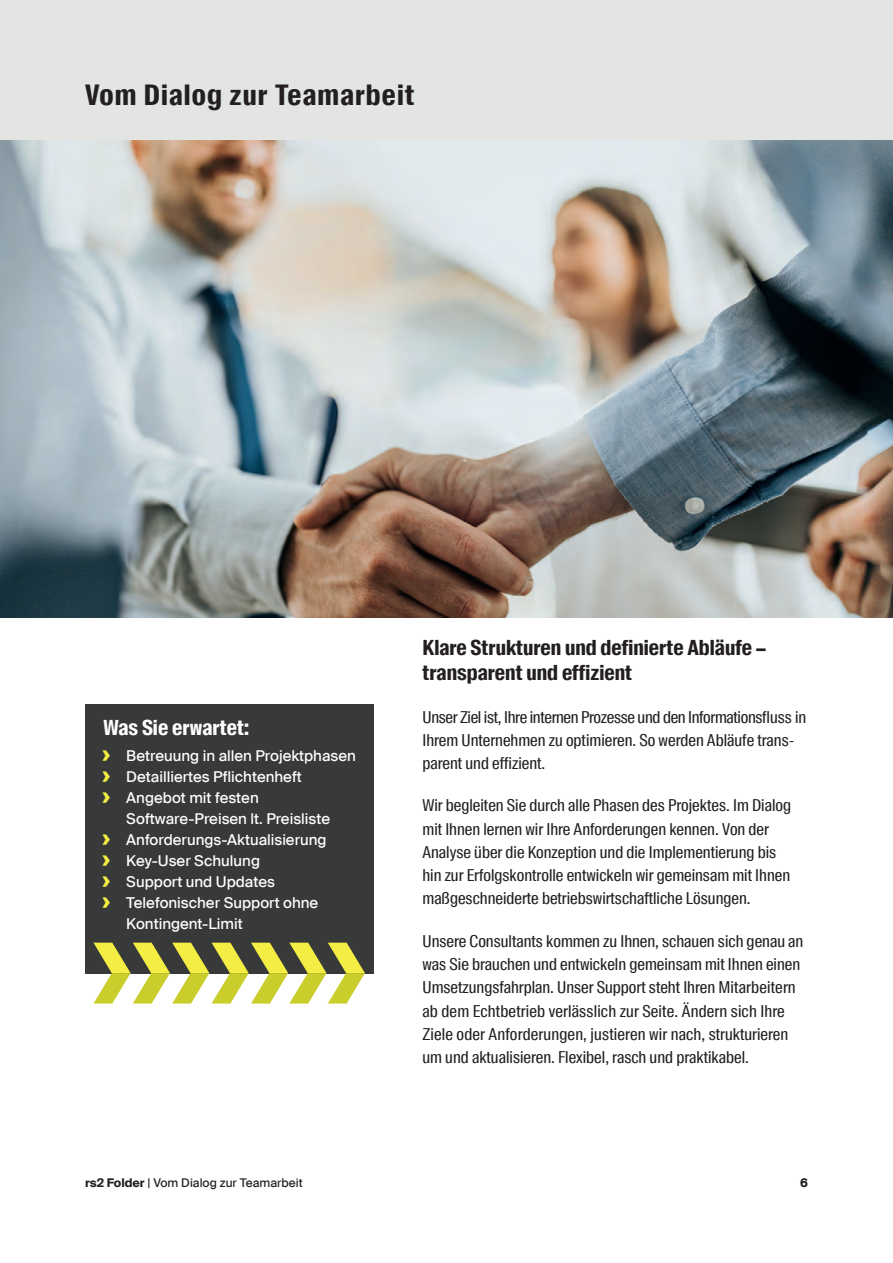
<style>
.page{position:relative;width:893px;height:1263px;background:#fff}
.page>*{position:absolute;margin:0;border:0;box-sizing:border-box;transform-origin:0 0}
.t1{font:700 28.5px "Suisse Intl Cond";letter-spacing:.04em;color:#231f20}
.Body_Text{font:700 21px "Suisse Intl Cond";color:#231f20}
.t2{font:700 21px "Suisse Intl Cond";color:#fff}
.Body_Text-2{font:16.5px/23.2px "Suisse Intl Cond";color:#231f20}
.t3{font:15px/21px "Suisse Intl";color:#fff}
.t4{font:12px "Suisse Intl";color:#231f20}
.t5{font:700 12px "Suisse Intl";color:#231f20}
.s1{font-weight:700;font-size:22.8px;color:#f4ed43}
.s2{font-weight:700}
</style>
<div class="page">
<div style="left:0;top:0;width:893px;height:194px;background:#e3e5e3"></div>
<img style="left:0;top:140px;width:893px;height:477px">
<div style="left:85px;top:704px;width:288px;height:269px;background:#383a39"></div>
<svg style="left:93px;top:943px;width:272px;height:60px"></svg>
<p class="t1" style="left:85px;top:79px;width:331px">Vom Dialog zur Teamarbeit</p>
<p class="t2" style="left:103px;top:715px;width:147px">Was Sie erwartet:</p>
<p class="t3" style="left:102px;top:745px;width:255px"><span class="s1">›</span> Betreuung in allen Projektphasen</p>
<p class="t3" style="left:102px;top:766px;width:201px"><span class="s1">›</span> Detailliertes Pflichtenheft</p>
<p class="t3" style="left:126px;top:787px;width:205px;text-indent:-24px"><span class="s1">›</span> Angebot mit festen<br>Software-Preisen lt. Preisliste</p>
<p class="t3" style="left:102px;top:829px;width:226px"><span class="s1">›</span> Anforderungs-Aktualisierung</p>
<p class="t3" style="left:102px;top:850px;width:159px"><span class="s1">›</span> Key-User Schulung</p>
<p class="t3" style="left:102px;top:871px;width:175px"><span class="s1">›</span> Support und Updates</p>
<p class="t3" style="left:126px;top:892px;width:194px;text-indent:-24px"><span class="s1">›</span> Telefonischer Support ohne<br>Kontingent-Limit</p>
<p class="Body_Text" style="left:422px;top:635px;width:345px">Klare Strukturen und definierte Abläufe –</p>
<p class="Body_Text" style="left:422px;top:660px;width:211px">transparent und effizient</p>
<p class="Body_Text-2" style="left:422px;top:705px;width:385px">Unser Ziel ist, Ihre internen Prozesse und den Informationsfluss in<br>Ihrem Unternehmen zu optimieren. So werden Abläufe trans&shy;parent und effizient.</p>
<p class="Body_Text-2" style="left:422px;top:794px;width:370px">Wir begleiten Sie durch alle Phasen des Projektes. Im Dialog mit Ihnen lernen wir Ihre Anforderungen kennen. Von der Analyse über die Konzeption und die Implementierung bis hin zur Erfolgskontrolle entwickeln wir gemeinsam mit Ihnen maßgeschneiderte betriebswirtschaftliche Lösungen.</p>
<p class="Body_Text-2" style="left:422px;top:929px;width:382px">Unsere Consultants kommen zu Ihnen, schauen sich genau an was Sie brauchen und entwickeln gemeinsam mit Ihnen einen Umsetzungsfahrplan. Unser Support steht Ihren Mitarbeitern ab dem Echtbetrieb verlässlich zur Seite. Ändern sich Ihre Ziele oder Anforderungen, justieren wir nach, strukturieren um und aktualisieren. Flexibel, rasch und praktikabel.</p>
<p class="t4" style="left:85px;top:1176px;width:219px"><span class="s2">rs2 Folder</span> | Vom Dialog zur Teamarbeit</p>
<p class="t5" style="left:800px;top:1176px;width:9px">6</p>
</div>
